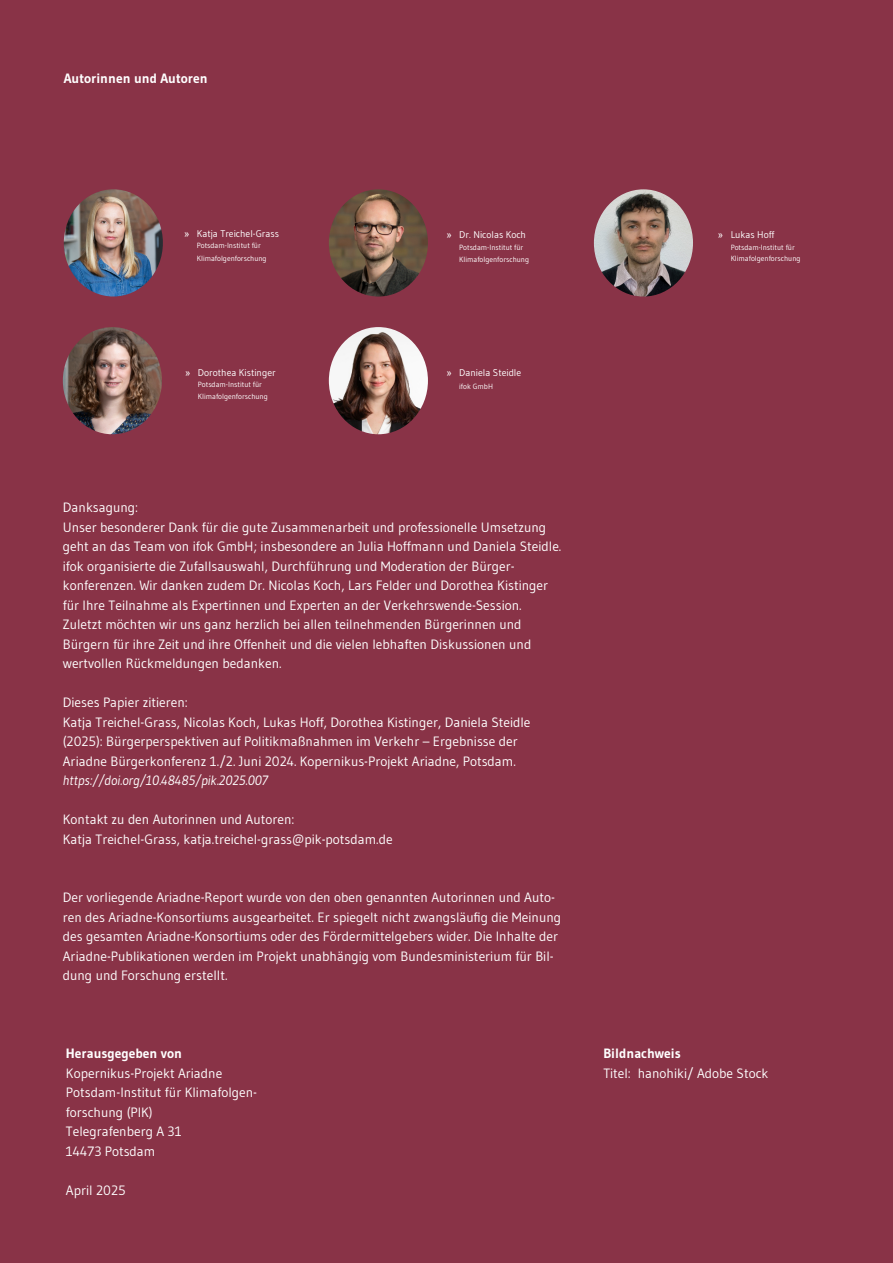
<style>
.page{position:relative;width:893px;height:1263px;background:#893347}
.page>*{position:absolute;margin:0;border:0;box-sizing:border-box;transform-origin:0 0}
.t1{font:13.5px/19.5px "Gudea";color:#fff}
.t2{font:700 13.5px "Gudea";color:#fff}
.t3{font:italic 13.5px "Gudea";color:#fff}
.t4{font:9.75px "Gudea";color:#fff}
.t5{font:7.5px/11.2px "Gudea";color:#fff}
.s1{font-family:"Arial"}
</style>
<div class="page">
<img style="left:329px;top:327px;width:99px;height:107px;border-radius:50%">
<img style="left:63px;top:327px;width:99px;height:107px;border-radius:50%">
<img style="left:329px;top:189px;width:99px;height:108px;border-radius:50%">
<img style="left:594px;top:189px;width:99px;height:108px;border-radius:50%">
<img style="left:64px;top:189px;width:99px;height:107px;border-radius:50%">
<p class="t2" style="left:64px;top:70px;width:145px">Autorinnen und Autoren</p>
<p class="t4" style="left:184px;top:227px;width:97px"><span class="s1">»</span> Katja Treichel-Grass</p>
<p class="t5" style="left:197px;top:239px;width:71px;line-height:12.8px">Potsdam-Institut für<br>Klimafolgenforschung</p>
<p class="t4" style="left:185px;top:367px;width:92px"><span class="s1">»</span> Dorothea Kistinger</p>
<p class="t5" style="left:198px;top:379px;width:71px">Potsdam-Institut für<br>Klimafolgenforschung</p>
<p class="t4" style="left:446px;top:229px;width:81px"><span class="s1">»</span> Dr. Nicolas Koch</p>
<p class="t5" style="left:459px;top:241px;width:71px;line-height:12.8px">Potsdam-Institut für<br>Klimafolgenforschung</p>
<p class="t4" style="left:446px;top:367px;width:76px"><span class="s1">»</span> Daniela Steidle</p>
<p class="t5" style="left:459px;top:380px;width:35px">ifok GmbH</p>
<p class="t1" style="left:63px;top:498px;width:500px">Danksagung:<br>Unser besonderer Dank für die gute Zusammenarbeit und professionelle Umsetzung geht an das Team von ifok GmbH; insbesondere an Julia Hoffmann und Daniela Steidle. ifok organisierte die Zufallsauswahl, Durchführung und Moderation der Bürger&shy;konferenzen. Wir danken zudem Dr. Nicolas Koch, Lars Felder und Dorothea Kistinger für Ihre Teilnahme als Expertinnen und Experten an der Verkehrswende-Session.<br>Zuletzt möchten wir uns ganz herzlich bei allen teilnehmenden Bürgerinnen und Bürgern für ihre Zeit und ihre Offenheit und die vielen lebhaften Diskussionen und wertvollen Rückmeldungen bedanken.</p>
<p class="t1" style="left:63px;top:693px;width:469px">Dieses Papier zitieren:<br>Katja Treichel-Grass, Nicolas Koch, Lukas Hoff, Dorothea Kistinger, Daniela Steidle (2025): Bürgerperspektiven auf Politikmaßnahmen im Verkehr – Ergebnisse der Ariadne Bürgerkonferenz 1./2. Juni 2024. Kopernikus-Projekt Ariadne, Potsdam.</p>
<p class="t3" style="left:63px;top:772px;width:207px">https://doi.org/10.48485/pik.2025.007</p>
<p class="t1" style="left:63px;top:810px;width:331px">Kontakt zu den Autorinnen und Autoren:<br>Katja Treichel-Grass, katja.treichel-grass@pik-potsdam.de</p>
<p class="t1" style="left:63px;top:888px;width:500px">Der vorliegende Ariadne-Report wurde von den oben genannten Autorinnen und Auto&shy;ren des Ariadne-Konsortiums ausgearbeitet. Er spiegelt nicht zwangsläufig die Meinung des gesamten Ariadne-Konsortiums oder des Fördermittelgebers wider. Die Inhalte der Ariadne-Publikationen werden im Projekt unabhängig vom Bundesministerium für Bil&shy;dung und Forschung erstellt.</p>
<p class="t2" style="left:66px;top:1045px;width:118px">Herausgegeben von</p>
<p class="t1" style="left:66px;top:1063px;width:193px">Kopernikus-Projekt Ariadne<br>Potsdam-Institut für Klimafolgen&shy;forschung (PIK)<br>Telegrafenberg A 31<br>14473 Potsdam</p>
<p class="t1" style="left:66px;top:1180px;width:61px">April 2025</p>
<p class="t4" style="left:718px;top:229px;width:58px"><span class="s1">»</span> Lukas Hoff</p>
<p class="t5" style="left:731px;top:241px;width:71px">Potsdam-Institut für<br>Klimafolgenforschung</p>
<p class="t2" style="left:603px;top:1045px;width:79px">Bildnachweis</p>
<p class="t1" style="left:603px;top:1063px;width:167px">Titel: hanohiki/ Adobe Stock</p>
</div>
